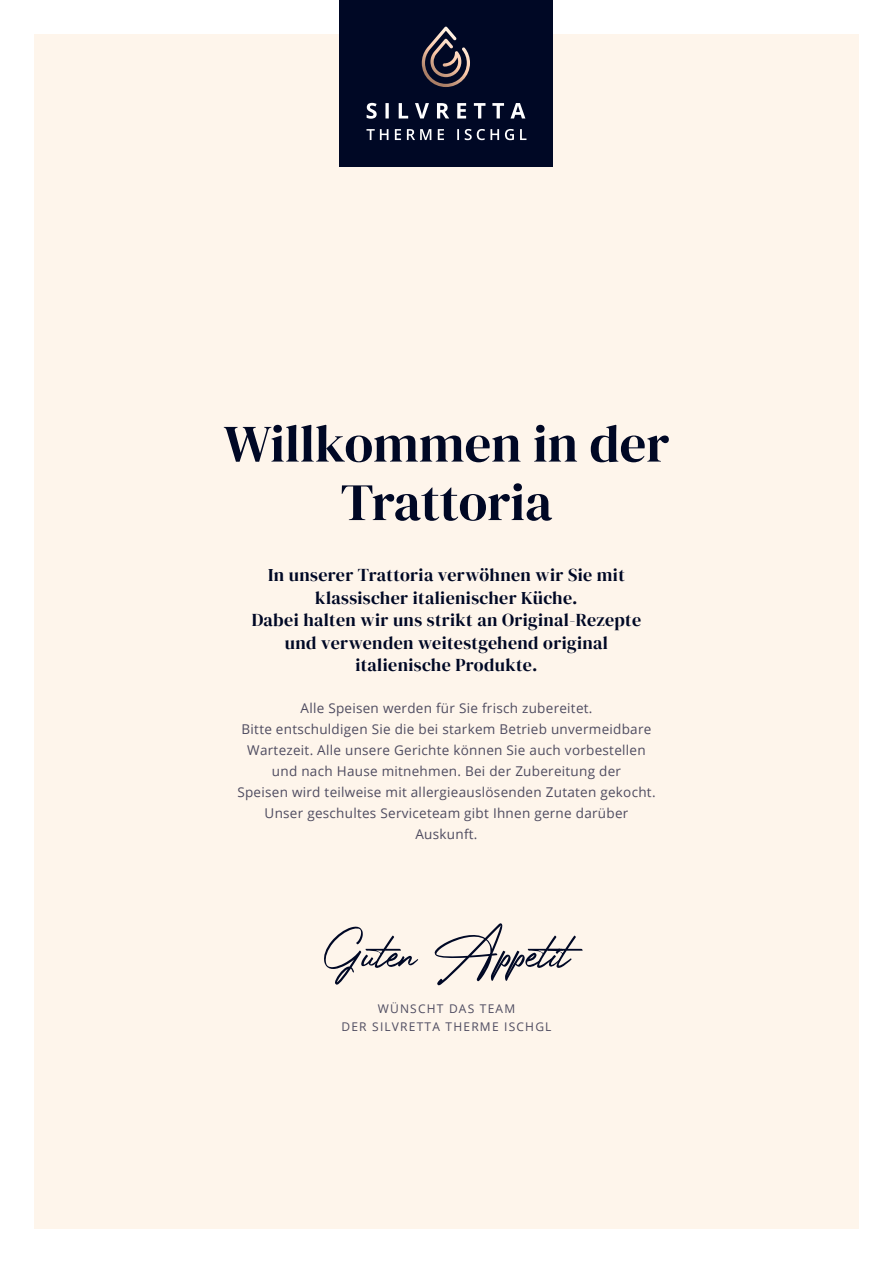
<style>
.page{position:relative;width:893px;height:1263px;background:#fff}
.page>*{position:absolute;margin:0;border:0;box-sizing:border-box;transform-origin:0 0}
.t1{font:52.5px/58.5px "DM Serif Display";color:#000825;text-align:center}
.t2{font:52.5px "Photograph Signature";color:#000825}
.t3{font:18px/22.5px "DM Serif Display";letter-spacing:.02em;color:#000825;text-align:center}
.t4{font:13.5px/21px "Open Sans";letter-spacing:.02em;color:#4e4b60;text-align:center}
.t5{font:12px/18px "Open Sans";letter-spacing:.1em;color:#4e4b60;text-align:center}
</style>
<div class="page">
<div style="left:34px;top:34px;width:825px;height:1195px;background:#fef5eb"></div>
<div style="left:340px;top:0;width:213px;height:167px;background:#000825"></div>
<svg style="left:367px;top:103px;width:158px;height:16px"></svg>
<svg style="left:422px;top:27px;width:48px;height:60px"></svg>
<svg style="left:366px;top:129px;width:160px;height:11px"></svg>
<h1 class="t1" style="left:224px;top:415px;width:447px">Willkommen in der<br>Trattoria</h1>
<h2 class="t3" style="left:252px;top:564px;width:391px">In unserer Trattoria verwöhnen wir Sie mit klassischer italienischer Küche.<br>Dabei halten wir uns strikt an Original-Rezepte und verwenden weitestgehend original italienische Produkte.</h2>
<p class="t4" style="left:237px;top:697px;width:420px">Alle Speisen werden für Sie frisch zubereitet.<br>Bitte entschuldigen Sie die bei starkem Betrieb unvermeidbare Wartezeit. Alle unsere Gerichte können Sie auch vorbestellen und nach Hause mitnehmen. Bei der Zubereitung der<br>Speisen wird teilweise mit allergieauslösenden Zutaten gekocht.<br>Unser geschultes Serviceteam gibt Ihnen gerne darüber Auskunft.</p>
<h1 class="t2" style="left:323px;top:908px;width:249px">Guten Appetit</h1>
<p class="t5" style="left:341px;top:999px;width:212px">WÜNSCHT DAS TEAM<br>DER SILVRETTA THERME ISCHGL</p>
</div>
